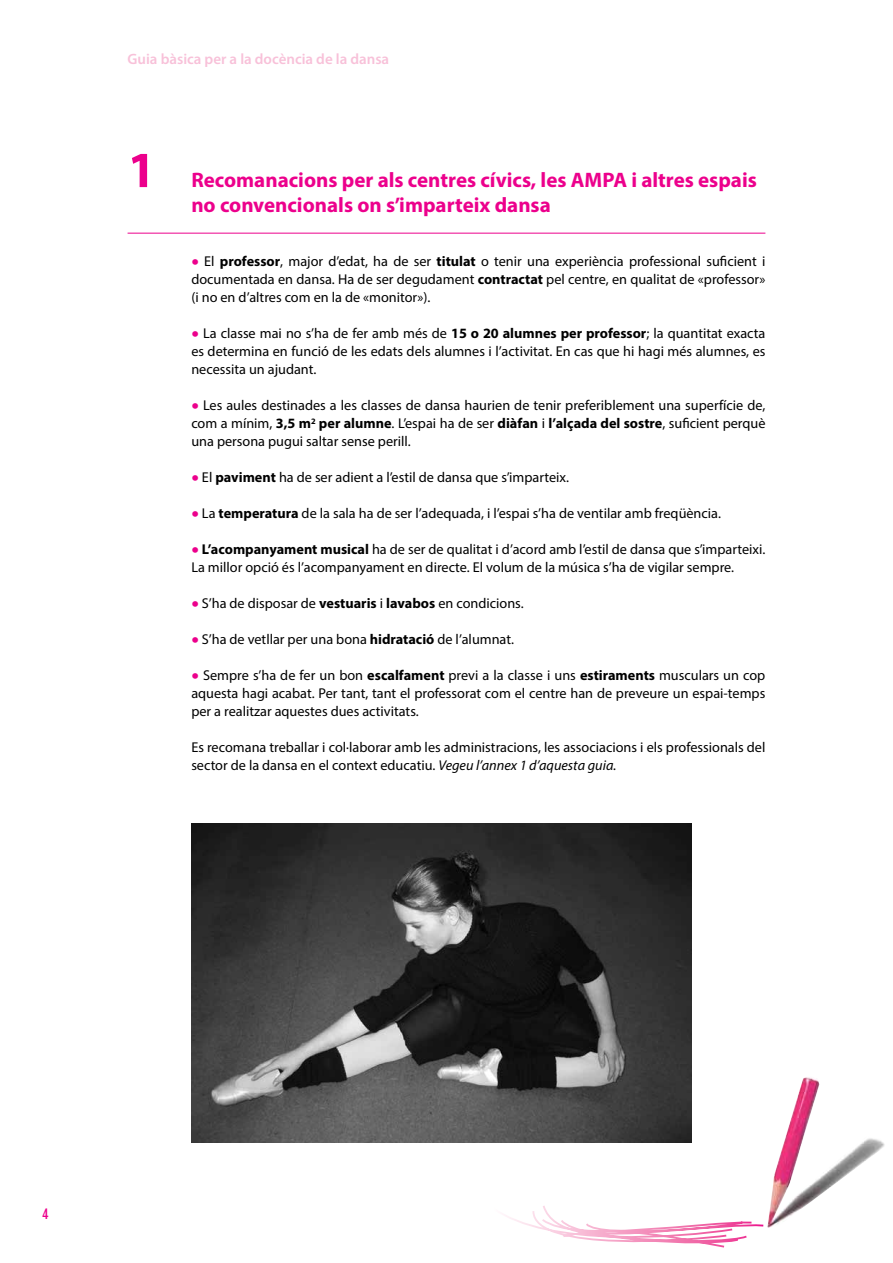
<style>
.page{position:relative;width:893px;height:1263px;background:#fff}
.page>*{position:absolute;margin:0;border:0;box-sizing:border-box;transform-origin:0 0}
.t1{font:700 51px "Myriad Pro";color:#ec008c}
.t2{font:700 21px/25.2px "Myriad Pro";color:#ec008c}
.t3{font:600 15px "Myriad Pro";color:#f8c1d9}
.t4{font:700 condensed 15px "DIN Neuzeit Grotesk";color:#ec008c}
.t5{font:14.25px/18px "Myriad Pro";color:#000;text-align:justify}
.s1{font-size:27px;color:#ec008c}
.s2{font-weight:700}
.s3{font-style:italic}
</style>
<div class="page">
<img style="left:767px;top:1077px;width:118px;height:151px">
<svg style="left:504px;top:1206px;width:260px;height:42px"></svg>
<hr style="left:128px;top:233px;width:637px;height:1px;background:#ec008c">
<img style="left:191px;top:823px;width:500px;height:319px">
<p class="t3" style="left:128px;top:49px;width:263px">Guia bàsica per a la docència de la dansa</p>
<h1 class="t1" style="left:128px;top:137px;width:30px">1</h1>
<h2 class="t2" style="left:191px;top:167px;width:567px">Recomanacions per als centres cívics, les AMPA i altres espais no convencionals on s’imparteix dansa</h2>
<p class="t5" style="left:191px;top:252px;width:576px"><span class="s1">•</span> El <span class="s2">professor</span>, major d’edat, ha de ser <span class="s2">titulat</span> o tenir una experiència professional suficient i documentada en dansa. Ha de ser degudament <span class="s2">contractat</span> pel centre, en qualitat de «professor» (i no en d’altres com en la de «monitor»).</p>
<p class="t5" style="left:191px;top:324px;width:576px"><span class="s1">•</span> La classe mai no s’ha de fer amb més de <span class="s2">15 o 20 alumnes per professor</span>; la quantitat exacta es determina en funció de les edats dels alumnes i l’activitat. En cas que hi hagi més alumnes, es necessita un ajudant.</p>
<p class="t5" style="left:191px;top:396px;width:576px"><span class="s1">•</span> Les aules destinades a les classes de dansa haurien de tenir preferiblement una superfície de, com a mínim, <span class="s2">3,5 m</span><sup>2</sup> <span class="s2">per alumne</span>. L’espai ha de ser <span class="s2">diàfan</span> i <span class="s2">l’alçada del sostre</span>, suficient perquè una persona pugui saltar sense perill.</p>
<p class="t5" style="left:191px;top:468px;width:379px"><span class="s1">•</span> El <span class="s2">paviment</span> ha de ser adient a l’estil de dansa que s’imparteix.</p>
<p class="t5" style="left:191px;top:504px;width:531px"><span class="s1">•</span> La <span class="s2">temperatura</span> de la sala ha de ser l’adequada, i l’espai s’ha de ventilar amb freqüència.</p>
<p class="t5" style="left:191px;top:540px;width:576px"><span class="s1">•</span> <span class="s2">L’acompanyament musical</span> ha de ser de qualitat i d’acord amb l’estil de dansa que s’imparteixi.<br>La millor opció és l’acompanyament en directe. El volum de la música s’ha de vigilar sempre.</p>
<p class="t5" style="left:191px;top:594px;width:334px"><span class="s1">•</span> S’ha de disposar de <span class="s2">vestuaris</span> i <span class="s2">lavabos</span> en condicions.</p>
<p class="t5" style="left:191px;top:630px;width:324px"><span class="s1">•</span> S’ha de vetllar per una bona <span class="s2">hidratació</span> de l’alumnat.</p>
<p class="t5" style="left:191px;top:666px;width:576px"><span class="s1">•</span> Sempre s’ha de fer un bon <span class="s2">escalfament</span> previ a la classe i uns <span class="s2">estiraments</span> musculars un cop aquesta hagi acabat. Per tant, tant el professorat com el centre han de preveure un espai-temps per a realitzar aquestes dues activitats.</p>
<p class="t5" style="left:191px;top:738px;width:576px">Es recomana treballar i col·laborar amb les administracions, les associacions i els professionals del sector de la dansa en el context educatiu. <span class="s3">Vegeu l’annex 1 d’aquesta guia.</span></p>
<p class="t4" style="left:43px;top:1205px;width:8px">4</p>
</div>
